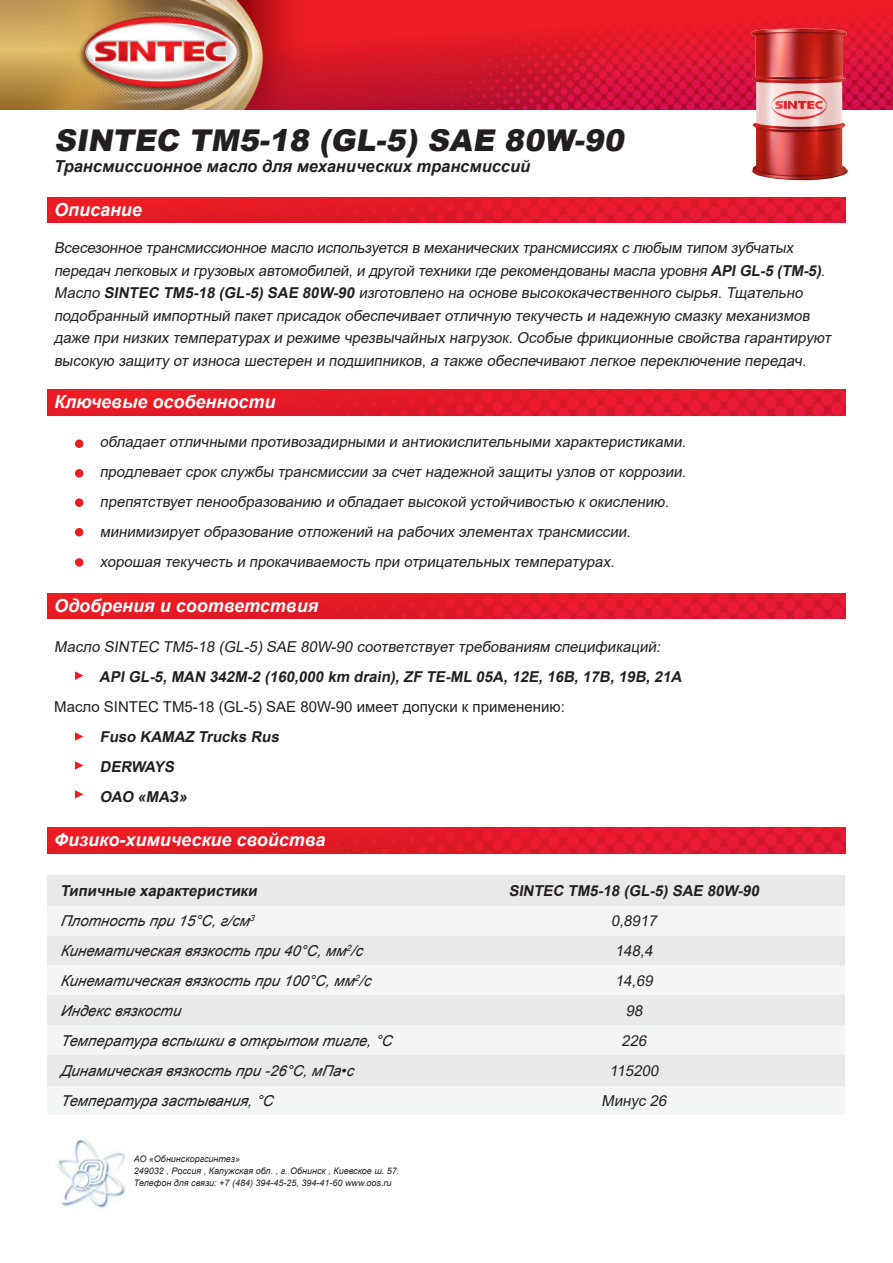
<style>
.page{position:relative;width:893px;height:1263px;background:#fff}
.page>*{position:absolute;margin:0;border:0;box-sizing:border-box;transform-origin:0 0}
.t1{font:italic 900 30px "Arial";color:#231f20}
.t2{font:italic 700 18px "Arial";color:#fff}
.t3{font:italic 700 16.5px "Arial";color:#231f20}
.t4{font:italic 15px/22.5px "Arial";color:#231f20}
.t5{font:italic 15px "Arial";color:#231f20}
.t6{font:italic 700 15px "Arial";color:#231f20}
.t7{font:15px "Arial";color:#231f20}
.t8{font:italic 9px "Arial";color:#231f20}
.s1{font-weight:700}
</style>
<div class="page">
<img style="left:48px;top:197px;width:797px;height:26px">
<img style="left:48px;top:390px;width:797px;height:25px">
<img style="left:0;top:0;width:893px;height:109px">
<img style="left:734px;top:29px;width:131px;height:152px">
<div style="left:75px;top:439px;width:8px;height:9px;background:#ed1d23;border-radius:50%"></div>
<div style="left:75px;top:469px;width:8px;height:8px;background:#ed1d23;border-radius:50%"></div>
<div style="left:75px;top:498px;width:8px;height:9px;background:#ed1d23;border-radius:50%"></div>
<div style="left:75px;top:528px;width:8px;height:8px;background:#ed1d23;border-radius:50%"></div>
<img style="left:54px;top:1137px;width:72px;height:72px">
<img style="left:48px;top:828px;width:797px;height:25px">
<div style="left:48px;top:1085px;width:797px;height:29px;background:#f3f6f4"></div>
<div style="left:48px;top:875px;width:797px;height:210px;background:#e9e9e9"></div>
<div style="left:48px;top:906px;width:797px;height:29px;background:#f3f6f4"></div>
<div style="left:48px;top:965px;width:797px;height:30px;background:#f3f6f4"></div>
<div style="left:48px;top:1025px;width:797px;height:30px;background:#f3f6f4"></div>
<div style="left:75px;top:558px;width:8px;height:9px;background:#ed1d23;border-radius:50%"></div>
<img style="left:48px;top:593px;width:797px;height:26px">
<svg style="left:75px;top:671px;width:8px;height:9px"></svg>
<svg style="left:75px;top:732px;width:8px;height:9px"></svg>
<svg style="left:75px;top:761px;width:8px;height:9px"></svg>
<svg style="left:75px;top:790px;width:8px;height:9px"></svg>
<p class="t1" style="left:54px;top:119px;width:578px">SINTEC ТМ5-18 (GL-5) SAE 80W-90</p>
<p class="t3" style="left:54px;top:155px;width:478px">Трансмиссионное масло для механических трансмиссий</p>
<p class="t2" style="left:54px;top:198px;width:89px">Описание</p>
<p class="t4" style="left:54px;top:237px;width:782px">Всесезонное трансмиссионное масло используется в механических трансмиссиях с любым типом зубчатых передач легковых и грузовых автомобилей,и другой техники где рекомендованы масла уровня <span class="s1">APIGL-5 (ТМ-5)</span>.<br>Масло <span class="s1">SINTEC TM5-18 (GL-5)SAE 80W-90</span> изготовлено на основе высококачественного сырья. Тщательно подобранный импортный пакет присадок обеспечивает отличную текучесть и надежную смазку механизмов даже при низких температурах и режиме чрезвычайных нагрузок. Особые фрикционные свойства гарантируют высокую защиту от износа шестерен и подшипников, а также обеспечивают легкое переключение передач.</p>
<p class="t2" style="left:54px;top:390px;width:223px">Ключевые особенности</p>
<p class="t4" style="left:100px;top:430px;width:591px">обладает отличными противозадирными и антиокислительными характеристиками.</p>
<p class="t4" style="left:100px;top:460px;width:591px">продлевает срок службы трансмиссии за счет надежной защиты узлов от коррозии.</p>
<p class="t4" style="left:100px;top:490px;width:574px">препятствует пенообразованию и обладает высокой устойчивостью к окислению.</p>
<p class="t4" style="left:100px;top:520px;width:535px">минимизирует образование отложений на рабочих элементах трансмиссии.</p>
<p class="t4" style="left:100px;top:550px;width:519px">хорошая текучесть и прокачиваемость при отрицательных температурах.</p>
<p class="t2" style="left:54px;top:593px;width:266px">Одобрения и соответствия</p>
<p class="t4" style="left:54px;top:635px;width:611px">Масло SINTEC TM5-18 (GL-5) SAE 80W-90 соответствует требованиям спецификаций:</p>
<p class="t6" style="left:99px;top:666px;width:587px">APIGL-5,MAN 342M-2 (160,000 km drain),ZF TE-ML 05A,12E,16B,17B,19B,21A</p>
<p class="t7" style="left:54px;top:696px;width:512px">Масло SINTEC TM5-18 (GL-5) SAE 80W-90 имеет допуски к применению:</p>
<p class="t6" style="left:100px;top:726px;width:184px">Fuso KAMAZ Trucks Rus</p>
<p class="t6" style="left:100px;top:756px;width:79px">DERWAYS</p>
<p class="t6" style="left:100px;top:786px;width:92px">ОАО «МАЗ»</p>
<p class="t2" style="left:54px;top:828px;width:273px">Физико-химические свойства</p>
<p class="t6" style="left:60px;top:880px;width:201px">Типичные характеристики</p>
<p class="t5" style="left:60px;top:911px;width:197px">Плотность при 15°С, г/см<sup>3</sup></p>
<p class="t5" style="left:60px;top:941px;width:307px">Кинематическая вязкость при 40°С, мм<sup>2</sup>/с</p>
<p class="t5" style="left:60px;top:971px;width:315px">Кинематическая вязкость при 100°С, мм<sup>2</sup>/с</p>
<p class="t5" style="left:60px;top:1001px;width:125px">Индекс вязкости</p>
<p class="t5" style="left:60px;top:1031px;width:336px">Температура вспышки в открытом тигле, °С</p>
<p class="t5" style="left:60px;top:1061px;width:298px">Динамическая вязкость при -26°С, мПа•с</p>
<p class="t5" style="left:60px;top:1091px;width:217px">Температура застывания, °С</p>
<p class="t8" style="left:134px;top:1153px;width:108px">АО «Обнинскоргсинтез»</p>
<p class="t8" style="left:134px;top:1165px;width:267px">249032 , Россия , Калужская обл. , г. Обнинск , Киевское ш. 57.</p>
<p class="t8" style="left:134px;top:1177px;width:259px">Телефон для связи: +7 (484) 394-45-25, 394-41-60 www.oos.ru</p>
<p class="t6" style="left:509px;top:880px;width:255px">SINTEC TM5-18 (GL-5)SAE 80W-90</p>
<p class="t4" style="left:611px;top:909px;width:51px">0,8917</p>
<p class="t4" style="left:615px;top:939px;width:42px">148,4</p>
<p class="t4" style="left:615px;top:969px;width:42px">14,69</p>
<p class="t4" style="left:626px;top:999px;width:21px">98</p>
<p class="t4" style="left:621px;top:1029px;width:30px">226</p>
<p class="t4" style="left:609px;top:1059px;width:54px">115200</p>
<p class="t4" style="left:602px;top:1089px;width:70px">Минус 26</p>
</div>
